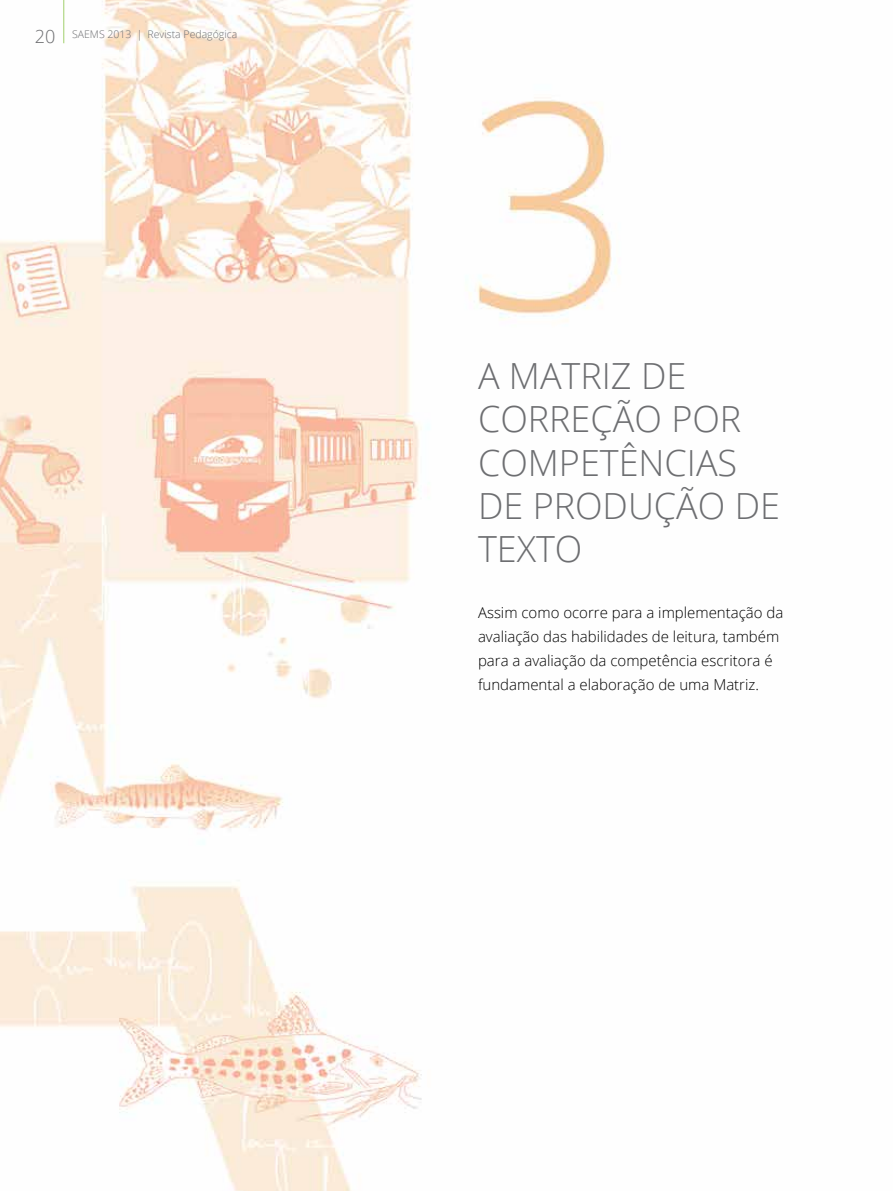
<style>
.page{position:relative;width:893px;height:1191px;background:#fff}
.page>*{position:absolute;margin:0;border:0;box-sizing:border-box;transform-origin:0 0}
.t1{font:300 36px/43.2px "Open Sans";color:#6d6e71}
.t2{font:300 15px/24px "Open Sans";color:#000}
.t3{font:300 10.5px "Open Sans";color:#6d6e71}
.s1{font-size:18px}
</style>
<div class="page">
<img style="left:0;top:0;width:617px;height:1191px">
<hr style="left:63px;top:0;width:1px;height:43px;background:#a2d06d">
<p class="t3" style="left:35px;top:27px;width:204px"><span class="s1">20</span> SAEMS 2013 | Revista Pedagógica</p>
<h1 class="t1" style="left:478px;top:353px;width:304px">A MATRIZ DE<br>CORREÇÃO POR<br>COMPETÊNCIAS<br>DE PRODUÇÃO DE<br>TEXTO</h1>
<p class="t2" style="left:478px;top:600px;width:307px">Assim como ocorre para a implementação da avaliação das habilidades de leitura, também para a avaliação da competência escritora é fundamental a elaboração de uma Matriz.</p>
</div>
